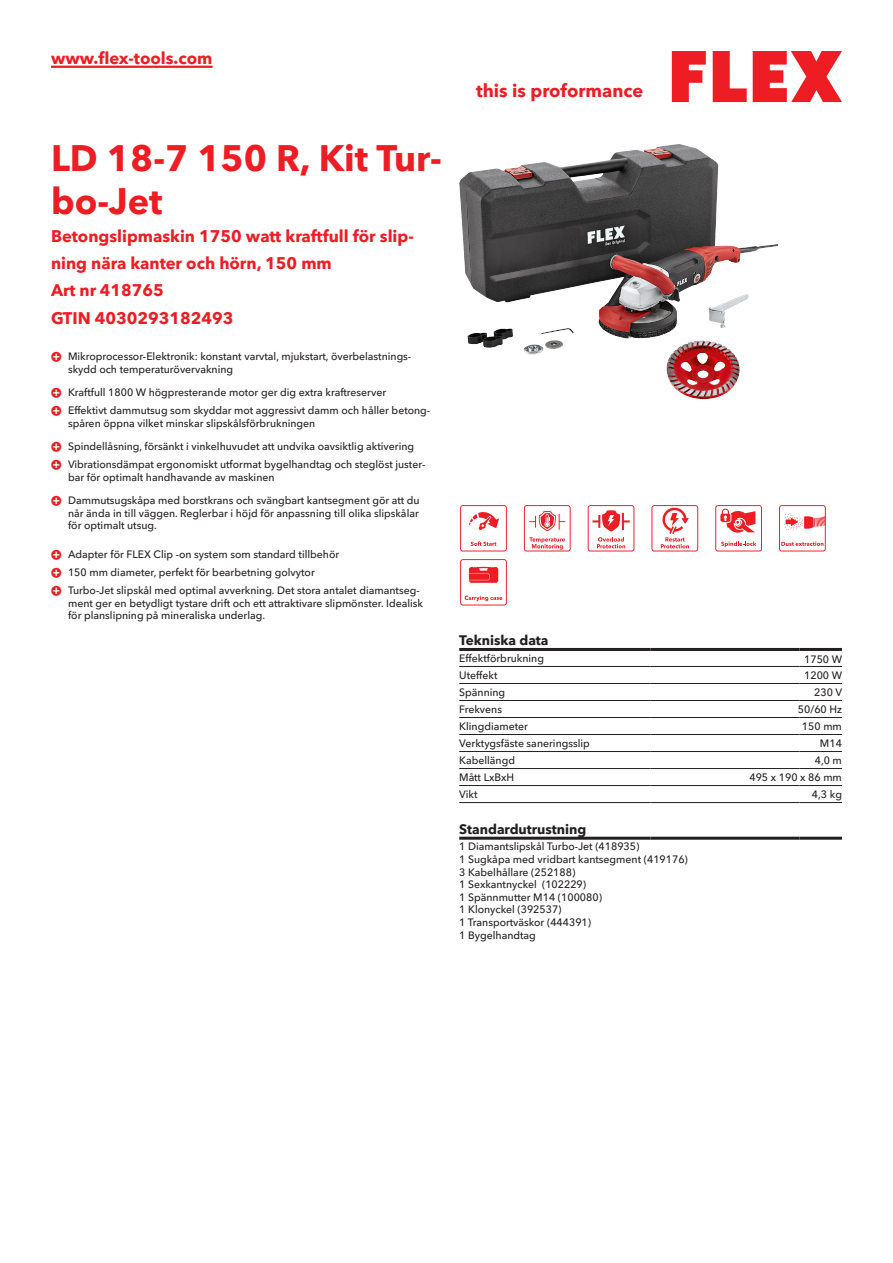
<style>
.page{position:relative;width:893px;height:1263px;background:#fff}
.page>*{position:absolute;margin:0;border:0;box-sizing:border-box;transform-origin:0 0}
.CB_AF_Product-name{font:700 36px/43.2px "Avenir Next W1 G";color:#ee1d23}
.t1{font:700 18px "Avenir Next W1 G";color:#ee1d23}
.CB_AF_Product-short{font:700 16.5px/27px "Avenir Next W1 G";color:#ee1d23}
.CB_AF_Order-number{font:700 16.5px "Avenir Next W1 G";color:#ee1d23}
.CB_AF_Table-headline{font:700 13.5px "Avenir Next W1 G";color:#231f20}
.CB_AF_Table-specific{font:500 10.5px/12.6px "Avenir Next W1 G";color:#231f20}
</style>
<div class="page">
<svg style="left:672px;top:51px;width:34px;height:51px"></svg>
<svg style="left:713px;top:51px;width:34px;height:51px"></svg>
<svg style="left:753px;top:51px;width:89px;height:51px"></svg>
<hr style="left:51px;top:66px;width:162px;height:2px;background:#ee1d23">
<img style="left:459px;top:144px;width:220px;height:191px">
<hr style="left:459px;top:666px;width:192px;height:1px;background:#231f20">
<hr style="left:651px;top:666px;width:148px;height:1px;background:#231f20">
<hr style="left:799px;top:666px;width:43px;height:1px;background:#231f20">
<hr style="left:459px;top:683px;width:192px;height:1px;background:#231f20">
<hr style="left:651px;top:683px;width:148px;height:1px;background:#231f20">
<hr style="left:799px;top:683px;width:43px;height:1px;background:#231f20">
<hr style="left:459px;top:700px;width:192px;height:1px;background:#231f20">
<hr style="left:651px;top:700px;width:148px;height:1px;background:#231f20">
<hr style="left:799px;top:700px;width:43px;height:1px;background:#231f20">
<hr style="left:459px;top:717px;width:192px;height:1px;background:#231f20">
<hr style="left:651px;top:717px;width:148px;height:1px;background:#231f20">
<hr style="left:799px;top:717px;width:43px;height:1px;background:#231f20">
<hr style="left:459px;top:734px;width:192px;height:1px;background:#231f20">
<hr style="left:651px;top:734px;width:148px;height:1px;background:#231f20">
<hr style="left:799px;top:734px;width:43px;height:1px;background:#231f20">
<hr style="left:459px;top:751px;width:192px;height:1px;background:#231f20">
<hr style="left:651px;top:751px;width:148px;height:1px;background:#231f20">
<hr style="left:799px;top:751px;width:43px;height:1px;background:#231f20">
<hr style="left:459px;top:768px;width:192px;height:1px;background:#231f20">
<hr style="left:651px;top:768px;width:148px;height:1px;background:#231f20">
<hr style="left:799px;top:768px;width:43px;height:1px;background:#231f20">
<hr style="left:459px;top:785px;width:192px;height:1px;background:#231f20">
<hr style="left:651px;top:785px;width:148px;height:1px;background:#231f20">
<hr style="left:799px;top:785px;width:43px;height:1px;background:#231f20">
<hr style="left:459px;top:802px;width:192px;height:1px;background:#231f20">
<hr style="left:651px;top:802px;width:148px;height:1px;background:#231f20">
<hr style="left:799px;top:802px;width:43px;height:1px;background:#231f20">
<hr style="left:459px;top:648px;width:192px;height:3px;background:#231f20">
<hr style="left:651px;top:648px;width:148px;height:3px;background:#231f20">
<hr style="left:799px;top:648px;width:43px;height:3px;background:#231f20">
<hr style="left:459px;top:837px;width:192px;height:3px;background:#231f20">
<hr style="left:651px;top:837px;width:148px;height:3px;background:#231f20">
<hr style="left:799px;top:837px;width:43px;height:3px;background:#231f20">
<svg style="left:460px;top:505px;width:47px;height:46px"></svg>
<svg style="left:524px;top:505px;width:47px;height:46px"></svg>
<svg style="left:588px;top:505px;width:46px;height:46px"></svg>
<svg style="left:651px;top:505px;width:47px;height:46px"></svg>
<svg style="left:715px;top:505px;width:47px;height:46px"></svg>
<svg style="left:779px;top:505px;width:47px;height:46px"></svg>
<svg style="left:460px;top:559px;width:47px;height:46px"></svg>
<h3 class="CB_AF_Product-short" style="left:51px;top:43px;width:163px">www.flex-tools.com</h3>
<p class="CB_AF_Product-name" style="left:51px;top:134px;width:392px">LD 18-7 150 R, Kit Tur&shy;bo-Jet</p>
<p class="CB_AF_Product-short" style="left:51px;top:221px;width:364px">Betongslipmaskin 1750 watt kraftfull för slip&shy;ning nära kanter och hörn, 150 mm</p>
<p class="CB_AF_Order-number" style="left:51px;top:277px;width:114px">Art nr 418765</p>
<p class="CB_AF_Order-number" style="left:51px;top:305px;width:184px">GTIN 4030293182493</p>
<p class="CB_AF_Table-specific" style="left:68px;top:349px;width:345px">Mikroprocessor-Elektronik: konstant varvtal, mjukstart, överbelastnings&shy;skydd och temperaturövervakning</p>
<p class="CB_AF_Table-specific" style="left:68px;top:385px;width:320px">Kraftfull 1800 W högpresterande motor ger dig extra kraftreserver</p>
<p class="CB_AF_Table-specific" style="left:68px;top:403px;width:364px">Effektivt dammutsug som skyddar mot aggressivt damm och håller betong&shy;spåren öppna vilket minskar slipskålsförbrukningen</p>
<p class="CB_AF_Table-specific" style="left:68px;top:439px;width:348px">Spindellåsning, försänkt i vinkelhuvudet att undvika oavsiktlig aktivering</p>
<p class="CB_AF_Table-specific" style="left:68px;top:457px;width:359px">Vibrationsdämpat ergonomiskt utformat bygelhandtag och steglöst juster&shy;bar för optimalt handhavande av maskinen</p>
<p class="CB_AF_Table-specific" style="left:68px;top:493px;width:353px;text-align:justify">Dammutsugskåpa med borstkrans och svängbart kantsegment gör att du når ända in till väggen. Reglerbar i höjd för anpassning till olika slipskålar för optimalt utsug.</p>
<p class="CB_AF_Table-specific" style="left:68px;top:547px;width:273px">Adapter för FLEX Clip -on system som standard tillbehör</p>
<p class="CB_AF_Table-specific" style="left:68px;top:565px;width:248px">150 mm diameter, perfekt för bearbetning golvytor</p>
<p class="CB_AF_Table-specific" style="left:68px;top:583px;width:357px">Turbo-Jet slipskål med optimal avverkning. Det stora antalet diamantseg&shy;ment ger en betydligt tystare drift och ett attraktivare slipmönster. Idealisk för planslipning på mineraliska underlag.</p>
<h2 class="t1" style="left:476px;top:77px;width:169px">this is proformance</h2>
<p class="CB_AF_Table-headline" style="left:459px;top:630px;width:91px">Tekniska data</p>
<p class="CB_AF_Table-specific" style="left:459px;top:651px;width:86px">Effektförbrukning</p>
<p class="CB_AF_Table-specific" style="left:804px;top:652px;width:39px">1750 W</p>
<p class="CB_AF_Table-specific" style="left:459px;top:668px;width:40px">Uteffekt</p>
<p class="CB_AF_Table-specific" style="left:804px;top:668px;width:39px">1200 W</p>
<p class="CB_AF_Table-specific" style="left:459px;top:685px;width:48px">Spänning</p>
<p class="CB_AF_Table-specific" style="left:814px;top:685px;width:29px">230 V</p>
<p class="CB_AF_Table-specific" style="left:459px;top:702px;width:44px">Frekvens</p>
<p class="CB_AF_Table-specific" style="left:798px;top:702px;width:46px">50/60 Hz</p>
<p class="CB_AF_Table-specific" style="left:459px;top:719px;width:70px">Klingdiameter</p>
<p class="CB_AF_Table-specific" style="left:802px;top:719px;width:41px">150 mm</p>
<p class="CB_AF_Table-specific" style="left:459px;top:736px;width:132px">Verktygsfäste saneringsslip</p>
<p class="CB_AF_Table-specific" style="left:820px;top:736px;width:23px">M14</p>
<p class="CB_AF_Table-specific" style="left:459px;top:753px;width:57px">Kabellängd</p>
<p class="CB_AF_Table-specific" style="left:815px;top:753px;width:29px">4,0 m</p>
<p class="CB_AF_Table-specific" style="left:459px;top:770px;width:56px">Mått LxBxH</p>
<p class="CB_AF_Table-specific" style="left:749px;top:770px;width:94px">495 x 190 x 86 mm</p>
<p class="CB_AF_Table-specific" style="left:459px;top:787px;width:20px">Vikt</p>
<p class="CB_AF_Table-specific" style="left:812px;top:787px;width:32px">4,3 kg</p>
<p class="CB_AF_Table-headline" style="left:459px;top:818px;width:129px">Standardutrustning</p>
<p class="CB_AF_Table-specific" style="left:459px;top:839px;width:230px">1 Diamantslipskål Turbo-Jet (418935)<br>1 Sugkåpa med vridbart kantsegment (419176)<br>3 Kabelhållare (252188)<br>1 Sexkantnyckel (102229)<br>1 Spännmutter M14 (100080)<br>1 Klonyckel (392537)<br>1 Transportväskor (444391)<br>1 Bygelhandtag</p>
</div>
